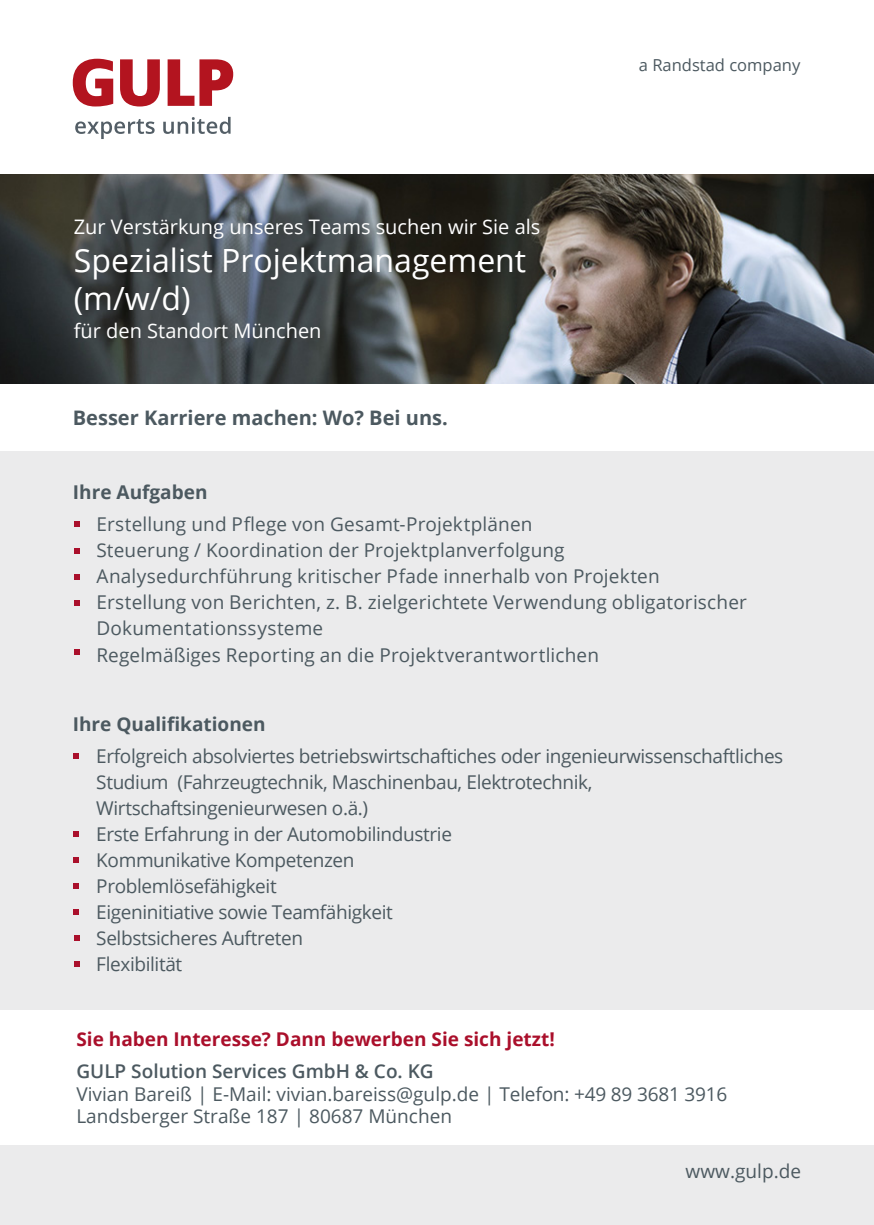
<style>
.page{position:relative;width:874px;height:1225px;background:#fff}
.page>*{position:absolute;margin:0;border:0;box-sizing:border-box;transform-origin:0 0}
.t1{font:32px/38.4px "Open Sans";color:#fff}
.t2{font:20px "Open Sans";color:#fff}
.t3{font:700 20px "Open Sans";color:#4c5960}
.t4{font:19px/26px "Open Sans";color:#4c5960}
.t5{font:19px/26px "Open Sans";letter-spacing:-.02em;color:#4c5960}
.t6{font:700 19px "Open Sans";color:#aa0f2b}
.t7{font:700 19px "Open Sans";color:#4c5960}
.t8{font:600 19px "Open Sans";color:#4c5960}
.t9{font:16.4px "Open Sans";color:#4c5960}
</style>
<div class="page">
<img style="left:0;top:174px;width:873px;height:210px">
<svg style="left:75px;top:119px;width:79px;height:20px"></svg>
<svg style="left:163px;top:117px;width:67px;height:17px"></svg>
<svg style="left:73px;top:59px;width:40px;height:47px"></svg>
<svg style="left:120px;top:59px;width:40px;height:47px"></svg>
<svg style="left:167px;top:59px;width:66px;height:47px"></svg>
<div style="left:0;top:1146px;width:873px;height:79px;background:#ebebec"></div>
<div style="left:0;top:451px;width:873px;height:558px;background:#ebebec"></div>
<svg style="left:74px;top:521px;width:5px;height:6px"></svg>
<svg style="left:74px;top:548px;width:5px;height:5px"></svg>
<svg style="left:74px;top:574px;width:5px;height:5px"></svg>
<svg style="left:74px;top:649px;width:5px;height:6px"></svg>
<svg style="left:74px;top:753px;width:5px;height:5px"></svg>
<svg style="left:74px;top:883px;width:5px;height:6px"></svg>
<svg style="left:74px;top:857px;width:5px;height:6px"></svg>
<svg style="left:74px;top:831px;width:5px;height:6px"></svg>
<svg style="left:74px;top:909px;width:5px;height:6px"></svg>
<svg style="left:74px;top:600px;width:5px;height:6px"></svg>
<svg style="left:74px;top:935px;width:5px;height:6px"></svg>
<svg style="left:74px;top:961px;width:5px;height:6px"></svg>
<p class="t2" style="left:74px;top:212px;width:468px">Zur Verstärkung unseres Teams suchen wir Sie als</p>
<p class="t1" style="left:74px;top:240px;width:453px">Spezialist Projektmanagement (m/w/d)</p>
<p class="t2" style="left:74px;top:317px;width:249px">für den Standort München</p>
<p class="t3" style="left:73px;top:403px;width:376px">Besser Karriere machen: Wo? Bei uns.</p>
<p class="t7" style="left:73px;top:479px;width:136px">Ihre Aufgaben</p>
<p class="t9" style="left:638px;top:54px;width:163px">a Randstad company</p>
<p class="t4" style="left:96px;top:511px;width:437px">Erstellung und Pflege von Gesamt-Projektplänen</p>
<p class="t4" style="left:96px;top:537px;width:469px">Steuerung / Koordination der Projektplanverfolgung</p>
<p class="t4" style="left:96px;top:563px;width:564px">Analysedurchführung kritischer Pfade innerhalb von Projekten</p>
<p class="t4" style="left:96px;top:589px;width:651px">Erstellung von Berichten, z. B. zielgerichtete Verwendung obligatorischer<br>Dokumentationssysteme</p>
<p class="t4" style="left:96px;top:641px;width:504px">Regelmäßiges Reporting an die Projektverantwortlichen</p>
<p class="t7" style="left:73px;top:710px;width:194px">Ihre Qualifikationen</p>
<p class="t5" style="left:96px;top:742px;width:688px">Erfolgreich absolviertes betriebswirtschaftiches oder ingenieurwissenschaftliches<br>Studium (Fahrzeugtechnik, Maschinenbau, Elektrotechnik,<br>Wirtschaftsingenieurwesen o.ä.)</p>
<p class="t5" style="left:96px;top:820px;width:357px">Erste Erfahrung in der Automobilindustrie</p>
<p class="t5" style="left:96px;top:846px;width:260px">Kommunikative Kompetenzen</p>
<p class="t5" style="left:96px;top:872px;width:182px">Problemlösefähigkeit</p>
<p class="t5" style="left:96px;top:898px;width:298px">Eigeninitiative sowie Teamfähigkeit</p>
<p class="t5" style="left:96px;top:924px;width:208px">Selbstsicheres Auftreten</p>
<p class="t5" style="left:96px;top:950px;width:87px">Flexibilität</p>
<p class="t6" style="left:76px;top:1025px;width:479px">Sie haben Interesse? Dann bewerben Sie sich jetzt!</p>
<p class="t8" style="left:76px;top:1057px;width:358px">GULP Solution Services GmbH &amp; Co. KG</p>
<p class="t4" style="left:76px;top:1080px;width:652px">Vivian Bareiß | E-Mail: vivian.bareiss@gulp.de | Telefon: +49 89 3681 3916</p>
<p class="t4" style="left:76px;top:1103px;width:377px">Landsberger Straße 187 | 80687 München</p>
<p class="t4" style="left:685px;top:1158px;width:117px">www.gulp.de</p>
</div>
